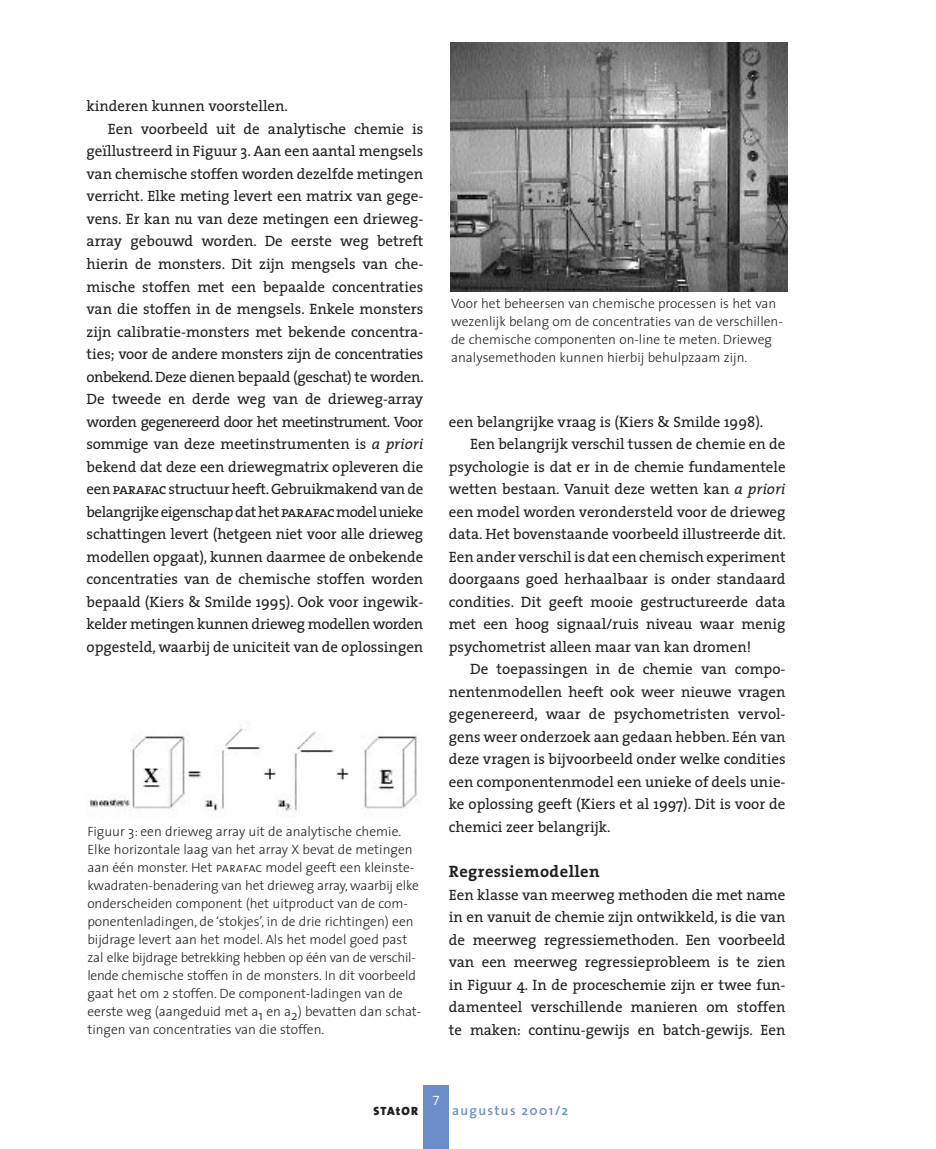
<style>
.page{position:relative;width:936px;height:1149px;background:#fff}
.page>*{position:absolute;margin:0;border:0;box-sizing:border-box;transform-origin:0 0}
.t1{font:700 16.5px "The Serif";letter-spacing:.025em;color:#212125}
.t2{font:15px/22.5px "The Serif";color:#212125;text-align:justify}
.t3{font:15px "The Serif";letter-spacing:-.02em;color:#212125}
.t4{font:15px "The Serif";letter-spacing:-.03em;color:#212125}
.t5{font:15px "The Serif";letter-spacing:-.035em;color:#212125}
.t6{font:300 13.5px/18px "The Sans";color:#212125}
.t7{font:600 13.5px "The Sans";letter-spacing:.1em;color:#6d8dc8}
.t8{font:13.5px "The Sans Semi Light Expert";color:#fff}
.t9{font:900 12px "The Sans";letter-spacing:.09em;color:#212125}
.s1{font-style:italic}
.s2{font-family:"The Serif Caps"}
.s3{font-family:"The Sans Light Caps";font-weight:400}
</style>
<div class="page">
<div style="left:423px;top:1084px;width:26px;height:64px;background:#6d8dc8"></div>
<img style="left:89px;top:725px;width:330px;height:88px">
<img style="left:450px;top:43px;width:337px;height:248px">
<p class="t2" style="left:87px;top:94px;width:203px">kinderen kunnen voorstellen.</p>
<p class="t2" style="left:108px;top:117px;width:317px">Een voorbeeld uit de analytische chemie is</p>
<p class="t2" style="left:87px;top:139px;width:338px">geïllustreerd in Figuur 3. Aan een aantal mengsels</p>
<p class="t2" style="left:87px;top:162px;width:338px">van chemische stoffen worden dezelfde metingen</p>
<p class="t2" style="left:87px;top:184px;width:338px">verricht. Elke meting levert een matrix van gege-</p>
<p class="t2" style="left:87px;top:207px;width:338px">vens. Er kan nu van deze metingen een drieweg-</p>
<p class="t2" style="left:87px;top:229px;width:338px">array gebouwd worden. De eerste weg betreft</p>
<p class="t2" style="left:87px;top:252px;width:338px">hierin de monsters. Dit zijn mengsels van che-</p>
<p class="t2" style="left:87px;top:274px;width:338px">mische stoffen met een bepaalde concentraties</p>
<p class="t2" style="left:87px;top:297px;width:338px">van die stoffen in de mengsels. Enkele monsters</p>
<p class="t2" style="left:87px;top:319px;width:338px">zijn calibratie-monsters met bekende concentra-</p>
<p class="t2" style="left:87px;top:342px;width:338px">ties; voor de andere monsters zijn de concentraties</p>
<p class="t3" style="left:87px;top:364px;width:338px">onbekend. Deze dienen bepaald (geschat) te worden.</p>
<p class="t2" style="left:87px;top:387px;width:338px">De tweede en derde weg van de drieweg-array</p>
<p class="t5" style="left:87px;top:409px;width:338px">worden gegenereerd door het meetinstrument. Voor</p>
<p class="t2" style="left:87px;top:432px;width:338px">sommige van deze meetinstrumenten is <span class="s1">a priori</span></p>
<p class="t2" style="left:87px;top:454px;width:338px">bekend dat deze een driewegmatrix opleveren die</p>
<p class="t3" style="left:87px;top:476px;width:338px">een <span class="s2">parafac</span> structuur heeft. Gebruikmakend van de</p>
<p class="t4" style="left:87px;top:499px;width:338px">belangrijke eigenschap dat het <span class="s2">parafac</span> model unieke</p>
<p class="t2" style="left:87px;top:522px;width:338px">schattingen levert (hetgeen niet voor alle drieweg</p>
<p class="t2" style="left:87px;top:544px;width:338px">modellen opgaat), kunnen daarmee de onbekende</p>
<p class="t2" style="left:87px;top:567px;width:338px">concentraties van de chemische stoffen worden</p>
<p class="t2" style="left:87px;top:589px;width:338px">bepaald (Kiers &amp; Smilde 1995). Ook voor ingewik-</p>
<p class="t3" style="left:87px;top:611px;width:338px">kelder metingen kunnen drieweg modellen worden</p>
<p class="t2" style="left:87px;top:634px;width:338px">opgesteld, waarbij de uniciteit van de oplossingen</p>
<p class="t6" style="left:87px;top:821px;width:335px">Figuur 3: een drieweg array uit de analytische chemie.<br>Elke horizontale laag van het array X bevat de metingen aan één monster. Het <span class="s3">parafac</span> model geeft een kleinste&shy;kwadraten-benadering van het drieweg array, waarbij elke onderscheiden component (het uitproduct van de com&shy;ponentenladingen, de ‘stokjes’, in de drie richtingen) een bijdrage levert aan het model. Als het model goed past zal elke bijdrage betrekking hebben op één van de verschil&shy;lende chemische stoffen in de monsters. In dit voorbeeld gaat het om 2 stoffen. De component-ladingen van de eerste weg (aangeduid met a1 en a2) bevatten dan schat&shy;tingen van concentraties van die stoffen.</p>
<p class="t6" style="left:451px;top:294px;width:333px">Voor het beheersen van chemische processen is het van wezenlijk belang om de concentraties van de verschillen&shy;de chemische componenten on-line te meten. Drieweg analysemethoden kunnen hierbij behulpzaam zijn.</p>
<p class="t2" style="left:449px;top:409px;width:316px">een belangrijke vraag is (Kiers &amp; Smilde 1998).</p>
<p class="t2" style="left:470px;top:432px;width:317px">Een belangrijk verschil tussen de chemie en de</p>
<p class="t2" style="left:449px;top:454px;width:338px">psychologie is dat er in de chemie fundamentele</p>
<p class="t2" style="left:449px;top:477px;width:338px">wetten bestaan. Vanuit deze wetten kan <span class="s1">a priori</span></p>
<p class="t2" style="left:449px;top:499px;width:338px">een model worden verondersteld voor de drieweg</p>
<p class="t2" style="left:449px;top:522px;width:338px">data. Het bovenstaande voorbeeld illustreerde dit.</p>
<p class="t2" style="left:449px;top:544px;width:338px">Een ander verschil is dat een chemisch experiment</p>
<p class="t2" style="left:449px;top:567px;width:338px">doorgaans goed herhaalbaar is onder standaard</p>
<p class="t2" style="left:449px;top:589px;width:338px">condities. Dit geeft mooie gestructureerde data</p>
<p class="t2" style="left:449px;top:612px;width:338px">met een hoog signaal/ruis niveau waar menig</p>
<p class="t2" style="left:449px;top:634px;width:304px">psychometrist alleen maar van kan dromen!</p>
<p class="t2" style="left:470px;top:657px;width:317px">De toepassingen in de chemie van compo-</p>
<p class="t2" style="left:449px;top:679px;width:338px">nentenmodellen heeft ook weer nieuwe vragen</p>
<p class="t2" style="left:449px;top:702px;width:338px">gegenereerd, waar de psychometristen vervol-</p>
<p class="t2" style="left:449px;top:724px;width:338px">gens weer onderzoek aan gedaan hebben. Eén van</p>
<p class="t2" style="left:449px;top:747px;width:338px">deze vragen is bijvoorbeeld onder welke condities</p>
<p class="t2" style="left:449px;top:769px;width:338px">een componentenmodel een unieke of deels unie-</p>
<p class="t2" style="left:449px;top:792px;width:338px">ke oplossing geeft (Kiers et al 1997). Dit is voor de</p>
<p class="t2" style="left:449px;top:814px;width:163px">chemici zeer belangrijk.</p>
<p class="t1" style="left:449px;top:857px;width:152px">Regressiemodellen</p>
<p class="t2" style="left:449px;top:882px;width:338px">Een klasse van meerweg methoden die met name in en vanuit de chemie zijn ontwikkeld, is die van de meerweg regressiemethoden. Een voorbeeld van een meerweg regressieprobleem is te zien in Figuur 4. In de proceschemie zijn er twee fun&shy;damenteel verschillende manieren om stoffen te maken: continu-gewijs en batch-gewijs. Een</p>
<p class="t8" style="left:432px;top:1088px;width:9px">7</p>
<p class="t9" style="left:373px;top:1100px;width:46px">STAtOR</p>
<p class="t7" style="left:452px;top:1098px;width:117px">augustus 2001/2</p>
</div>
